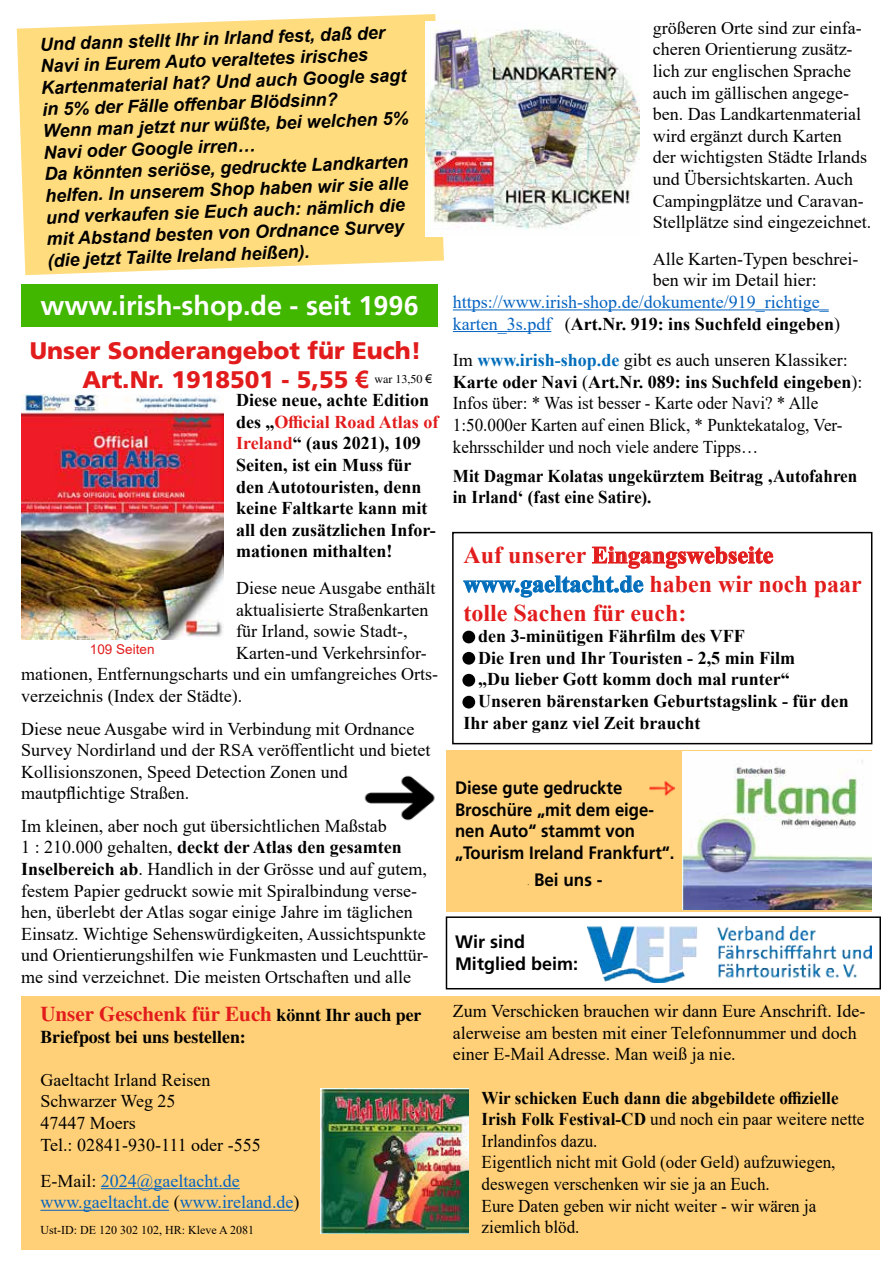
<style>
.page{position:relative;width:893px;height:1263px;background:#fff}
.page>*{position:absolute;margin:0;border:0;box-sizing:border-box;transform-origin:0 0}
.t1{font:700 27px "Frutiger";color:#fff}
.t2{font:700 24px/28.8px "Times New Roman";color:#e21c1c}
.t3{font:900 24px/28.8px "Frutiger";color:#e21c1c;text-align:center}
.t4{font:700 21px "Times";color:#e21c1c}
.t5{font:18px/21.6px "Times New Roman";color:#000}
.t6{font:italic 700 18px/21.6px "Arial";color:#000}
.t7{font:700 18px/21.6px "Times New Roman";color:#000}
.t8{font:18px/21.6px "Times New Roman";color:#000;scale:.95 1}
.t9{font:18px/21.6px "Times New Roman";color:#0563c1}
.t10{font:700 18px/21.6px "Frutiger";color:#000;scale:.93 1}
.t11{font:700 18px/21.6px "Times New Roman";color:#000;scale:.95 1}
.t12{font:700 18px "Times";color:#000}
.t13{font:700 18px/21.6px "Frutiger";color:#000}
.t14{font:700 18px "Frutiger";color:#000;scale:.95 1}
.t15{font:13.5px "Arial";color:#e21c1c}
.t16{font:12px "Times New Roman";color:#000}
.t17{font:12px "Times";color:#000}
.t18{font:700 4.5px "Frutiger";color:#000;scale:.95 1}
.s1{font-family:"Arial";font-weight:700}
.s2{font-family:"Arial"}
.s3{color:#e21c1c}
.s4{font-weight:700}
.s5{font-size:18px;color:#000}
.s6{color:#000}
.s7{font-weight:700;color:#000}
.s8{font-weight:700;color:#006dbb}
.s9{color:#006dbb}
</style>
<div class="page">
<div style="left:446px;top:750px;width:426px;height:162px;background:#ffd077"></div>
<div style="left:17px;top:14px;width:427px;height:261px;background:#ffdc7e"></div>
<div style="left:21px;top:996px;width:859px;height:254px;background:#ffd077"></div>
<hr style="left:453px;top:309px;width:376px;height:1px;background:#0563c1">
<hr style="left:453px;top:331px;width:98px;height:1px;background:#0563c1">
<img style="left:425px;top:21px;width:215px;height:215px">
<hr style="left:101px;top:1188px;width:139px;height:1px;background:#0563c1">
<hr style="left:40px;top:1210px;width:129px;height:1px;background:#0563c1">
<hr style="left:180px;top:1210px;width:113px;height:1px;background:#0563c1">
<img style="left:321px;top:1089px;width:148px;height:144px">
<div style="left:452px;top:532px;width:420px;height:212px;border:2px solid #000"></div>
<svg style="left:592px;top:546px;width:181px;height:22px"></svg>
<svg style="left:463px;top:576px;width:180px;height:21px"></svg>
<div style="left:462px;top:696px;width:13px;height:12px;background:#000;border-radius:50%"></div>
<div style="left:462px;top:674px;width:13px;height:13px;background:#000;border-radius:50%"></div>
<div style="left:462px;top:652px;width:13px;height:13px;background:#000;border-radius:50%"></div>
<div style="left:462px;top:631px;width:13px;height:12px;background:#000;border-radius:50%"></div>
<img style="left:21px;top:395px;width:202px;height:245px">
<img style="left:587px;top:926px;width:285px;height:57px">
<img style="left:683px;top:752px;width:189px;height:157px">
<img style="left:649px;top:781px;width:26px;height:15px">
<div style="left:21px;top:284px;width:417px;height:43px;background:#41b700"></div>
<img style="left:364px;top:775px;width:71px;height:46px">
<div style="left:446px;top:916px;width:435px;height:73px;border:2px solid #000"></div>
<p class="t6" style="left:40px;top:34px;width:367px;rotate:-2deg">Und dann stellt Ihr in Irland fest, daß der Navi in Eurem Auto veraltetes irisches Kartenmaterial hat? Und auch Google sagt in 5% der Fälle off enbar Blödsinn?<br>Wenn man jetzt nur wüßte, bei welchen 5% Navi oder Google irren…<br>Da könnten seriöse, gedruckte Landkarten helfen. In unserem Shop haben wir sie alle und verkaufen sie Euch auch: nämlich die mit Abstand besten von Ordnance Survey (die jetzt Tailte Ireland heißen).</p>
<h1 class="t1" style="left:41px;top:290px;width:380px">www.irish-shop.de - seit 1996</h1>
<h2 class="t3" style="left:30px;top:336px;width:393px">Unser Sonderangebot für Euch!<br>Art.Nr. 1918501 - 5,55 <span class="s1">€</span></h2>
<p class="t17" style="left:375px;top:372px;width:59px">war 13,50 <span class="s2">€</span></p>
<p class="t7" style="left:236px;top:389px;width:204px">Diese neue, achte Edition des „<span class="s3">Official Road Atlas of<br>Ireland</span>“ (aus 2021), 109<br>Seiten, ist ein Muss für den Autotouristen, denn keine Faltkarte kann mit all den zusätzlichen Infor&shy;mationen mithalten!</p>
<p class="t5" style="left:236px;top:577px;width:201px">Diese neue Ausgabe enthält</p>
<p class="t5" style="left:236px;top:598px;width:194px">aktualisierte Straßenkarten</p>
<p class="t5" style="left:236px;top:620px;width:173px">für Irland, sowie Stadt-,</p>
<p class="t5" style="left:236px;top:641px;width:192px">Karten-und Verkehrsinfor-</p>
<p class="t5" style="left:21px;top:663px;width:418px">mationen, Entfernungscharts und ein umfangreiches Orts-</p>
<p class="t5" style="left:21px;top:685px;width:222px">verzeichnis (Index der Städte).</p>
<p class="t5" style="left:21px;top:717px;width:411px">Diese neue Ausgabe wird in Verbindung mit Ordnance Survey Nordirland und der RSA veröffentlicht und bietet Kollisionszonen, Speed Detection Zonen und mautpflichtige Straßen.</p>
<p class="t5" style="left:21px;top:814px;width:409px">Im kleinen, aber noch gut übersichtlichen Maßstab<br>1 : 210.000 gehalten, <span class="s4">deckt der Atlas den gesamten Inselbereich ab</span>. Handlich in der Grösse und auf gutem, festem Papier gedruckt sowie mit Spiralbindung verse&shy;hen, überlebt der Atlas sogar einige Jahre im täglichen Einsatz. Wichtige Sehenswürdigkeiten, Aussichtspunkte und Orientierungshilfen wie Funkmasten und Leuchttür&shy;me sind verzeichnet. Die meisten Ortschaften und alle</p>
<p class="t15" style="left:90px;top:640px;width:66px">109 Seiten</p>
<p class="t4" style="left:40px;top:1001px;width:383px">Unser Geschenk für Euch <span class="s5">könnt Ihr auch per</span></p>
<p class="t12" style="left:40px;top:1026px;width:207px">Briefpost bei uns bestellen:</p>
<p class="t5" style="left:40px;top:1068px;width:222px">Gaeltacht Irland Reisen<br>Schwarzer Weg 25<br>47447 Moers<br>Tel.: 02841-930-111 oder -555</p>
<p class="t9" style="left:40px;top:1169px;width:261px"><span class="s6">E-Mail:</span> 2024@gaeltacht.de www.gaeltacht.de <span class="s6">(</span>www.ireland.de<span class="s6">)</span></p>
<p class="t16" style="left:40px;top:1221px;width:215px">Ust-ID: DE 120 302 102, HR: Kleve A 2081</p>
<p class="t5" style="left:653px;top:16px;width:220px">größeren Orte sind zur einfa&shy;cheren Orientierung zusätz&shy;lich zur englischen Sprache auch im gällischen angege&shy;ben. Das Landkartenmaterial wird ergänzt durch Karten<br>der wichtigsten Städte Irlands und Übersichtskarten. Auch<br>Campingplätze und Caravan-<br>Stellplätze sind eingezeichnet.</p>
<p class="t5" style="left:653px;top:247px;width:207px">Alle Karten-Typen beschrei&shy;ben wir im Detail hier:</p>
<p class="t9" style="left:453px;top:291px;width:389px">https://www.irish-shop.de/dokumente/919_richtige_ karten_3s.pdf <span class="s6">(</span><span class="s7">Art.Nr. 919: ins Suchfeld eingeben</span><span class="s6">)</span></p>
<p class="t5" style="left:453px;top:349px;width:411px">Im <span class="s8">www.irish-shop.de</span> gibt es auch unseren Klassiker:<br><span class="s4">Karte oder Navi</span> (<span class="s4">Art.Nr. 089: ins Suchfeld eingeben</span>):<br>Infos über: * Was ist besser - Karte oder Navi? * Alle 1:50.000er Karten auf einen Blick, * Punktekatalog, Ver&shy;kehrsschilder und noch viele andere Tipps…</p>
<p class="t11" style="left:453px;top:464px;width:427px">Mit Dagmar Kolatas ungekürztem Beitrag ‚Autofahren in Irland‘ (fast eine Satire).</p>
<h2 class="t2" style="left:463px;top:540px;width:400px">Auf unserer Eingangswebseite <span class="s9">www.gaeltacht.de</span> haben wir noch paar tolle Sachen für euch:</h2>
<p class="t7" style="left:463px;top:625px;width:387px">+ den 3-minütigen Fährfilm des VFF<br>+ Die Iren und Ihr Touristen - 2,5 min Film<br>+ „Du lieber Gott komm doch mal runter“<br>+ Unseren bärenstarken Geburtstagslink - für den Ihr aber ganz viel Zeit braucht</p>
<p class="t10" style="left:455px;top:777px;width:238px">Diese gute gedruckte<br>Broschüre „mit dem eige&shy;nen Auto“ stammt von „Tourism Ireland Frankfurt“.</p>
<p class="t18" style="left:528px;top:882px;width:3px">-</p>
<p class="t14" style="left:534px;top:869px;width:74px">Bei uns -</p>
<p class="t13" style="left:455px;top:931px;width:125px">Wir sind<br>Mitglied beim:</p>
<p class="t5" style="left:453px;top:1000px;width:414px">Zum Verschicken brauchen wir dann Eure Anschrift. Ide&shy;alerweise am besten mit einer Telefonnummer und doch einer E-Mail Adresse. Man weiß ja nie.</p>
<p class="t8" style="left:482px;top:1086px;width:404px"><span class="s4">Wir schicken Euch dann die abgebildete offizielle Irish Folk Festival-CD</span> und noch ein paar weitere nette Irlandinfos dazu.<br>Eigentlich nicht mit Gold (oder Geld) aufzuwiegen, deswegen verschenken wir sie ja an Euch.<br>Eure Daten geben wir nicht weiter - wir wären ja ziemlich blöd.</p>
</div>
